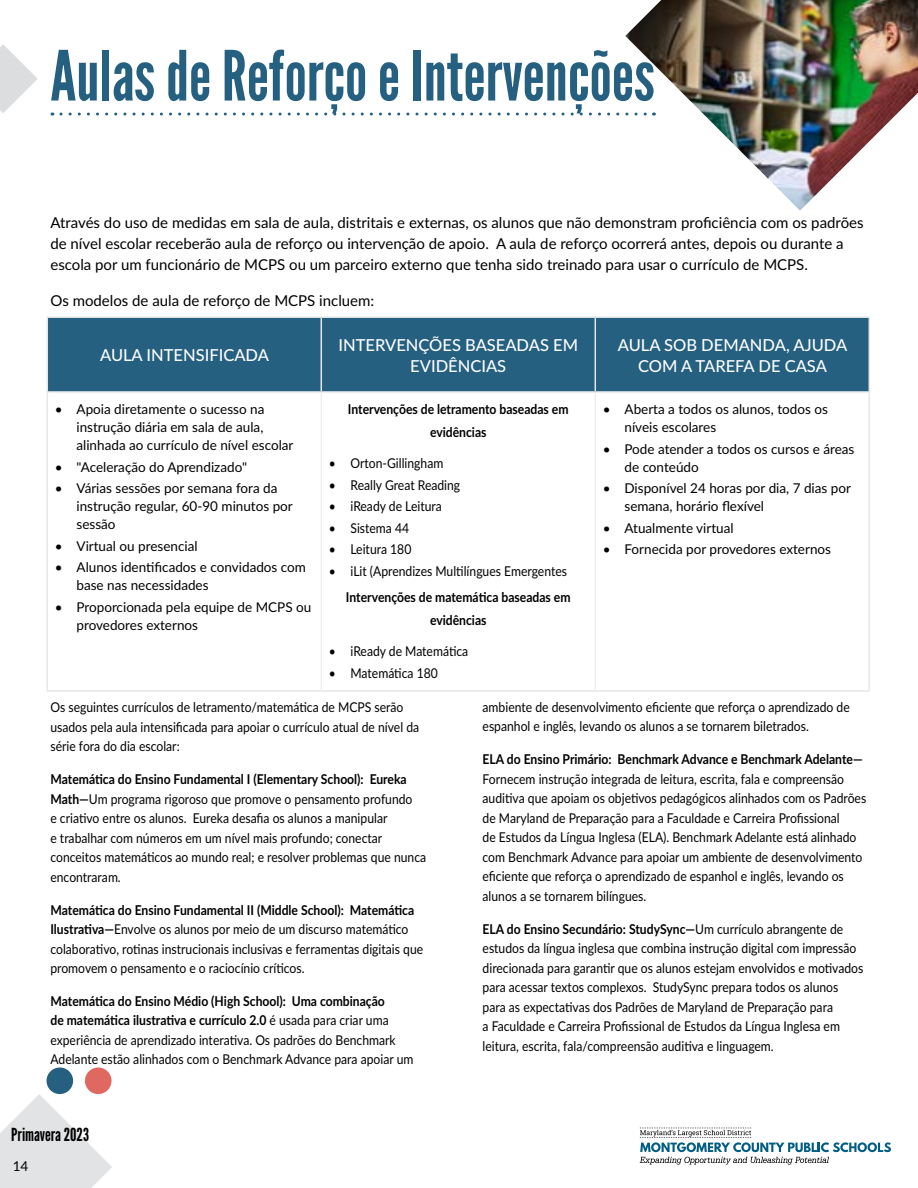
<style>
.page{position:relative;width:918px;height:1188px;background:#fff}
.page>*{position:absolute;margin:0;border:0;box-sizing:border-box;transform-origin:0 0}
.t1{font:69px "League Gothic";color:#256081}
.t2{font:18px "League Gothic";color:#000}
.t3{font:500 16.5px/21px "Lato";color:#fff;text-align:center}
.t4{font:15px/21px "Lato";color:#000}
.t5{font:13.5px/19.5px "Lato";color:#000;scale:.9 1}
.t6{font:13.5px/18px "Lato";color:#000}
.t7{font:700 13.5px/22.5px "Lato";color:#000;text-align:center;scale:.9 1}
.s1{font-weight:700}
</style>
<div class="page">
<svg style="left:0;top:1094px;width:112px;height:94px"></svg>
<svg style="left:640px;top:1128px;width:251px;height:37px"></svg>
<svg style="left:0;top:44px;width:38px;height:69px"></svg>
<svg style="left:61px;top:113px;width:559px;height:3px"></svg>
<div style="left:48px;top:318px;width:821px;height:73px;background:#256081"></div>
<hr style="left:47px;top:393px;width:1px;height:297px;background:#e6e7e8">
<hr style="left:869px;top:393px;width:1px;height:297px;background:#e6e7e8">
<hr style="left:47px;top:690px;width:274px;height:2px;background:#e6e7e8">
<hr style="left:321px;top:690px;width:274px;height:2px;background:#e6e7e8">
<hr style="left:595px;top:690px;width:275px;height:2px;background:#e6e7e8">
<hr style="left:321px;top:393px;width:1px;height:297px;background:#e6e7e8">
<hr style="left:595px;top:393px;width:1px;height:297px;background:#e6e7e8">
<hr style="left:47px;top:316px;width:274px;height:2px;background:#e6e7e8">
<hr style="left:47px;top:318px;width:1px;height:73px;background:#e6e7e8">
<hr style="left:47px;top:391px;width:274px;height:2px;background:#e6e7e8">
<hr style="left:321px;top:316px;width:274px;height:2px;background:#e6e7e8">
<hr style="left:321px;top:318px;width:1px;height:73px;background:#e6e7e8">
<hr style="left:595px;top:316px;width:275px;height:2px;background:#e6e7e8">
<hr style="left:595px;top:318px;width:1px;height:73px;background:#e6e7e8">
<hr style="left:869px;top:318px;width:1px;height:73px;background:#e6e7e8">
<hr style="left:321px;top:391px;width:274px;height:2px;background:#e6e7e8">
<hr style="left:595px;top:391px;width:275px;height:2px;background:#e6e7e8">
<img style="left:625px;top:0;width:293px;height:211px">
<div style="left:47px;top:1068px;width:26px;height:26px;background:#256081;border-radius:50%"></div>
<div style="left:85px;top:1068px;width:27px;height:26px;background:#df6860;border-radius:50%"></div>
<h1 class="t1" style="left:50px;top:35px;width:606px">Aulas de Reforço e Intervenções</h1>
<p class="t4" style="left:50px;top:212px;width:815px">Através do uso de medidas em sala de aula, distritais e externas, os alunos que não demonstram proficiência com os padrões de nível escolar receberão aula de reforço ou intervenção de apoio. A aula de reforço ocorrerá antes, depois ou durante a escola por um funcionário de MCPS ou um parceiro externo que tenha sido treinado para usar o currículo de MCPS.</p>
<p class="t4" style="left:50px;top:290px;width:325px">Os modelos de aula de reforço de MCPS incluem:</p>
<p class="t3" style="left:100px;top:344px;width:170px">AULA INTENSIFICADA</p>
<p class="t6" style="left:77px;top:400px;width:218px;text-indent:-22px">• Apoia diretamente o sucesso na instrução diária em sala de aula, alinhada ao currículo de nível escolar</p>
<p class="t6" style="left:55px;top:457px;width:194px">• "Aceleração do Aprendizado"</p>
<p class="t6" style="left:77px;top:479px;width:218px;text-indent:-22px">• Várias sessões por semana fora da instrução regular, 60-90 minutos por sessão</p>
<p class="t6" style="left:55px;top:536px;width:144px">• Virtual ou presencial</p>
<p class="t6" style="left:77px;top:558px;width:231px;text-indent:-22px">• Alunos identificados e convidados com base nas necessidades</p>
<p class="t6" style="left:77px;top:598px;width:236px;text-indent:-22px">• Proporcionada pela equipe de MCPS ou provedores externos</p>
<p class="t3" style="left:338px;top:334px;width:241px">INTERVENÇÕES BASEADAS EM<br>EVIDÊNCIAS</p>
<p class="t3" style="left:618px;top:334px;width:231px">AULA SOB DEMANDA, AJUDA<br>COM A TAREFA DE CASA</p>
<p class="t7" style="left:348px;top:398px;width:247px">Intervenções de letramento baseadas em evidências</p>
<p class="t5" style="left:329px;top:453px;width:129px">• Orton-Gillingham</p>
<p class="t5" style="left:329px;top:475px;width:147px">• Really Great Reading</p>
<p class="t5" style="left:329px;top:496px;width:127px">• iReady de Leitura</p>
<p class="t5" style="left:329px;top:518px;width:91px">• Sistema 44</p>
<p class="t5" style="left:329px;top:539px;width:93px">• Leitura 180</p>
<p class="t5" style="left:329px;top:561px;width:266px">• iLit (Aprendizes Multilíngues Emergentes</p>
<p class="t7" style="left:346px;top:585px;width:251px">Intervenções de matemática baseadas em evidências</p>
<p class="t5" style="left:329px;top:641px;width:156px">• iReady de Matemática</p>
<p class="t5" style="left:329px;top:662px;width:123px">• Matemática 180</p>
<p class="t6" style="left:625px;top:400px;width:205px;text-indent:-22px">• Aberta a todos os alunos, todos os níveis escolares</p>
<p class="t6" style="left:625px;top:439px;width:231px;text-indent:-22px">• Pode atender a todos os cursos e áreas de conteúdo</p>
<p class="t6" style="left:625px;top:479px;width:228px;text-indent:-22px">• Disponível 24 horas por dia, 7 dias por semana, horário flexível</p>
<p class="t6" style="left:603px;top:519px;width:132px">• Atualmente virtual</p>
<p class="t6" style="left:603px;top:540px;width:230px">• Fornecida por provedores externos</p>
<p class="t5" style="left:50px;top:697px;width:411px">Os seguintes currículos de letramento/matemática de MCPS serão usados pela aula intensificada para apoiar o currículo atual de nível da série fora do dia escolar:</p>
<p class="t5" style="left:50px;top:769px;width:419px"><span class="s1">Matemática do Ensino Fundamental I (Elementary School): Eureka Math—</span>Um programa rigoroso que promove o pensamento profundo<br>e criativo entre os alunos. Eureka desafia os alunos a manipular<br>e trabalhar com números em um nível mais profundo; conectar conceitos matemáticos ao mundo real; e resolver problemas que nunca encontraram.</p>
<p class="t5" style="left:50px;top:899px;width:416px"><span class="s1">Matemática do Ensino Fundamental II (Middle School): Matemática Ilustrativa—</span>Envolve os alunos por meio de um discurso matemático colaborativo, rotinas instrucionais inclusivas e ferramentas digitais que promovem o pensamento e o raciocínio críticos.</p>
<p class="t5" style="left:50px;top:991px;width:405px"><span class="s1">Matemática do Ensino Médio (High School): Uma combinação<br>de matemática ilustrativa e currículo 2.0</span> é usada para criar uma experiência de aprendizado interativa. Os padrões do Benchmark Adelante estão alinhados com o Benchmark Advance para apoiar um</p>
<h2 class="t2" style="left:11px;top:1124px;width:79px">Primavera 2023</h2>
<p class="t6" style="left:13px;top:1156px;width:17px">14</p>
<p class="t5" style="left:483px;top:697px;width:410px">ambiente de desenvolvimento eficiente que reforça o aprendizado de espanhol e inglês, levando os alunos a se tornarem biletrados.</p>
<p class="t7" style="left:483px;top:748px;width:424px">ELA do Ensino Primário: Benchmark Advance e Benchmark Adelante—</p>
<p class="t5" style="left:483px;top:769px;width:428px">Fornecem instrução integrada de leitura, escrita, fala e compreensão auditiva que apoiam os objetivos pedagógicos alinhados com os Padrões de Maryland de Preparação para a Faculdade e Carreira Profissional<br>de Estudos da Língua Inglesa (ELA). Benchmark Adelante está alinhado com Benchmark Advance para apoiar um ambiente de desenvolvimento eficiente que reforça o aprendizado de espanhol e inglês, levando os alunos a se tornarem bilíngues.</p>
<p class="t5" style="left:483px;top:919px;width:425px"><span class="s1">ELA do Ensino Secundário: StudySync—</span>Um currículo abrangente de estudos da língua inglesa que combina instrução digital com impressão direcionada para garantir que os alunos estejam envolvidos e motivados para acessar textos complexos. StudySync prepara todos os alunos para as expectativas dos Padrões de Maryland de Preparação para<br>a Faculdade e Carreira Profissional de Estudos da Língua Inglesa em leitura, escrita, fala/compreensão auditiva e linguagem.</p>
</div>
